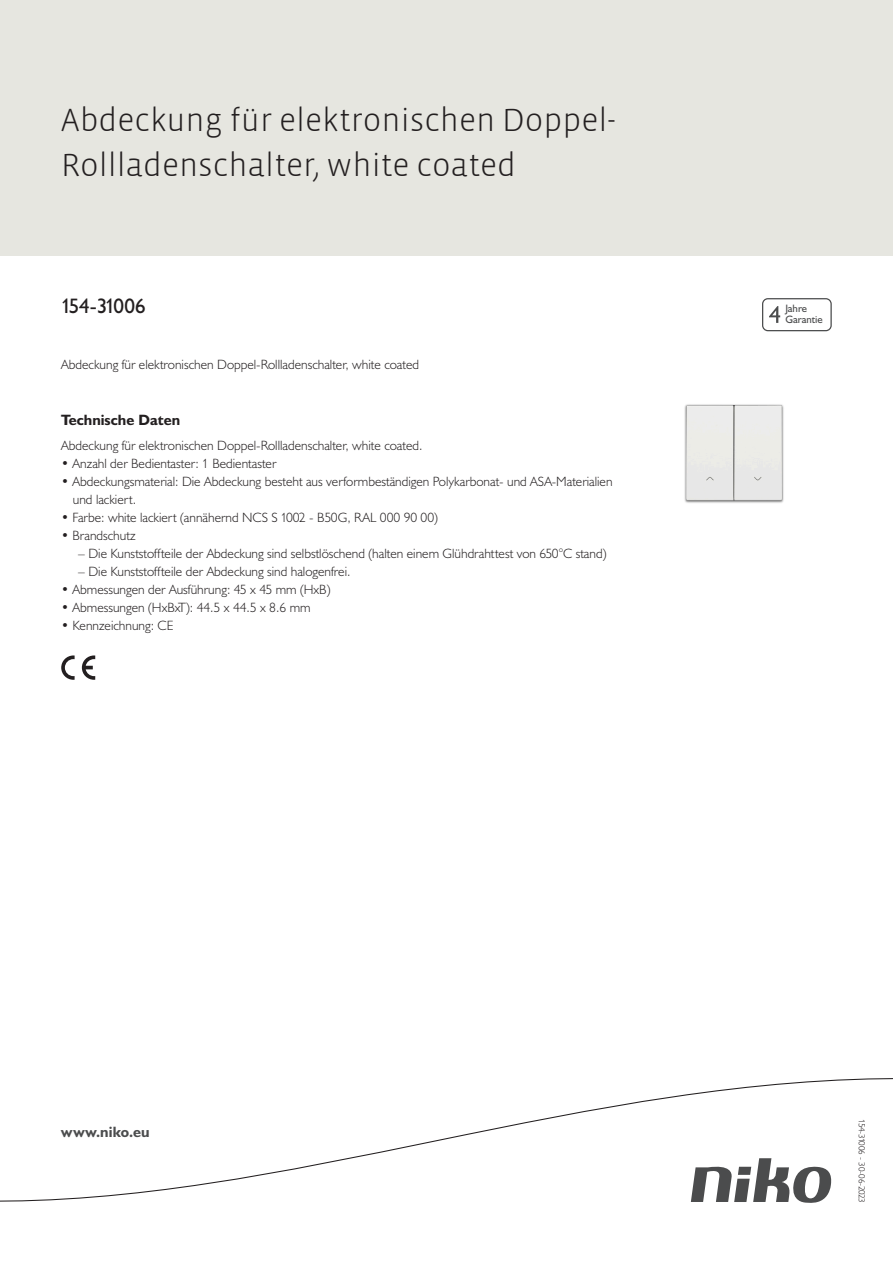
<style>
.page{position:relative;width:893px;height:1263px;background:#fff}
.page>*{position:absolute;margin:0;border:0;box-sizing:border-box;transform-origin:0 0}
.Title_datasheets{font:300 33px/45px "Vista Sans";color:#231f20}
.Article_number{font:21px "Humanist 521 BT";letter-spacing:-.06em;color:#231f20}
.Titles_parts{font:700 15px "Humanist 521 BT";color:#231f20}
.titel_afbeelding{font:700 15px "Humanist 521 BT";letter-spacing:.005em;color:#4b4c4d}
.USP_Bullets{font:300 13.5px/18px "Humanist 521 BT";color:#231f20}
.USP_Bullets_level_2{font:300 13.5px "Humanist 521 BT";color:#231f20}
.Platte_tekst_CAB{font:300 13.5px "Humanist 521 BT";color:#231f20}
.t1{font:10.8px/10.8px "Humanist 521 BT";color:#4b4c4d}
.Revision{font:300 9px "Humanist 521 BT";letter-spacing:-.03em;color:#231f20}
</style>
<div class="page">
<div style="left:0;top:0;width:893px;height:255px;background:#e6e6e0"></div>
<svg style="left:82px;top:655px;width:13px;height:25px"></svg>
<svg style="left:61px;top:655px;width:14px;height:25px"></svg>
<svg style="left:762px;top:298px;width:70px;height:33px"></svg>
<svg style="left:0;top:1078px;width:893px;height:125px"></svg>
<img style="left:684px;top:404px;width:100px;height:99px">
<p class="Title_datasheets" style="left:61px;top:98px;width:556px">Abdeckung für elektronischen Doppel-<br>Rollladenschalter, white coated</p>
<p class="Article_number" style="left:61px;top:293px;width:86px">154-31006</p>
<p class="t1" style="left:785px;top:303px;width:39px">Jahre<br>Garantie</p>
<p class="Platte_tekst_CAB" style="left:61px;top:356px;width:359px">Abdeckung für elektronischen Doppel-Rollladenschalter, white coated</p>
<p class="Titles_parts" style="left:61px;top:411px;width:120px">Technische Daten</p>
<p class="Platte_tekst_CAB" style="left:61px;top:437px;width:363px">Abdeckung für elektronischen Doppel-Rollladenschalter, white coated.</p>
<p class="USP_Bullets" style="left:61px;top:454px;width:217px">• Anzahl der Bedientaster: 1 Bedientaster</p>
<p class="USP_Bullets" style="left:73px;top:472px;width:541px;text-indent:-12px">• Abdeckungsmaterial: Die Abdeckung besteht aus verformbeständigen Polykarbonat- und ASA-Materialien und lackiert.</p>
<p class="USP_Bullets" style="left:61px;top:508px;width:378px">• Farbe: white lackiert (annähernd NCS S 1002 - B50G, RAL 000 90 00)</p>
<p class="USP_Bullets" style="left:61px;top:526px;width:76px">• Brandschutz</p>
<p class="USP_Bullets_level_2" style="left:78px;top:545px;width:530px">– Die Kunststoffteile der Abdeckung sind selbstlöschend (halten einem Glühdrahttest von 650°C stand)</p>
<p class="USP_Bullets_level_2" style="left:78px;top:563px;width:274px">– Die Kunststoffteile der Abdeckung sind halogenfrei.</p>
<p class="USP_Bullets" style="left:61px;top:580px;width:271px">• Abmessungen der Ausführung: 45 x 45 mm (HxB)</p>
<p class="USP_Bullets" style="left:61px;top:598px;width:251px">• Abmessungen (HxBxT): 44.5 x 44.5 x 8.6 mm</p>
<p class="USP_Bullets" style="left:61px;top:616px;width:114px">• Kennzeichnung: CE</p>
<p class="titel_afbeelding" style="left:61px;top:1122px;width:90px">www.niko.eu</p>
<p class="Revision" style="left:868px;top:1119px;width:85px;rotate:90deg">154-31006 - 30-06-2023</p>
</div>
